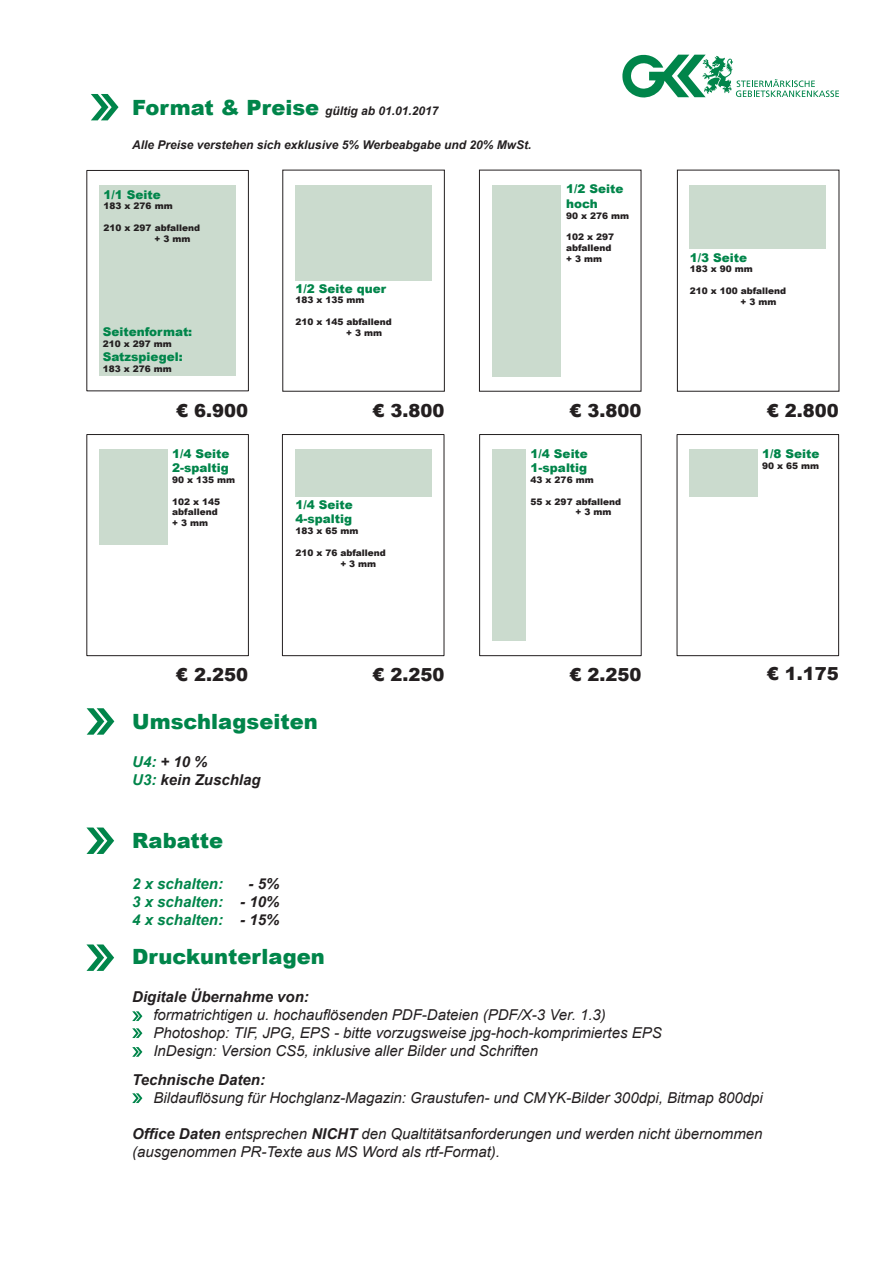
<style>
.page{position:relative;width:893px;height:1263px;background:#fff}
.page>*{position:absolute;margin:0;border:0;box-sizing:border-box;transform-origin:0 0}
.t1{font:900 21px "Arial";color:#00854a}
.t2{font:900 18px "Arial";color:#231f20}
.t3{font:italic 15px "Arial";color:#231f20}
.t4{font:italic 700 15px "Arial";color:#231f20}
.t5{font:italic 700 15px "Arial";color:#00854a}
.t6{font:900 12px "Arial";color:#00854a}
.t7{font:italic 700 12px "Arial";color:#231f20}
.t8{font:900 9px "Arial";color:#231f20}
.s1{font-weight:900;font-style:normal;font-size:21px;color:#00854a}
.s2{color:#00854a}
.s3{color:#231f20}
.s4{font-weight:700}
</style>
<div class="page">
<div style="left:86px;top:170px;width:163px;height:221px;border:1px solid #231f20"></div>
<div style="left:99px;top:185px;width:136px;height:191px;background:#cbdbce"></div>
<div style="left:282px;top:170px;width:163px;height:222px;border:1px solid #231f20"></div>
<div style="left:296px;top:185px;width:136px;height:96px;background:#cbdbce"></div>
<div style="left:479px;top:170px;width:162px;height:222px;border:1px solid #231f20"></div>
<div style="left:492px;top:185px;width:68px;height:191px;background:#cbdbce"></div>
<div style="left:677px;top:170px;width:162px;height:222px;border:1px solid #231f20"></div>
<div style="left:689px;top:185px;width:137px;height:64px;background:#cbdbce"></div>
<div style="left:86px;top:434px;width:163px;height:222px;border:1px solid #231f20"></div>
<div style="left:99px;top:449px;width:68px;height:96px;background:#cbdbce"></div>
<div style="left:282px;top:434px;width:162px;height:222px;border:1px solid #231f20"></div>
<div style="left:295px;top:449px;width:136px;height:47px;background:#cbdbce"></div>
<div style="left:479px;top:434px;width:163px;height:222px;border:1px solid #231f20"></div>
<div style="left:492px;top:449px;width:34px;height:191px;background:#cbdbce"></div>
<div style="left:677px;top:434px;width:162px;height:222px;border:1px solid #231f20"></div>
<div style="left:690px;top:449px;width:68px;height:48px;background:#cbdbce"></div>
<svg style="left:132px;top:1093px;width:10px;height:10px"></svg>
<svg style="left:132px;top:1028px;width:10px;height:10px"></svg>
<svg style="left:132px;top:1047px;width:10px;height:10px"></svg>
<svg style="left:132px;top:1011px;width:10px;height:10px"></svg>
<svg style="left:91px;top:94px;width:28px;height:26px"></svg>
<svg style="left:87px;top:708px;width:27px;height:27px"></svg>
<svg style="left:86px;top:827px;width:28px;height:27px"></svg>
<svg style="left:86px;top:944px;width:28px;height:27px"></svg>
<svg style="left:622px;top:55px;width:217px;height:42px"></svg>
<p class="t7" style="left:132px;top:103px;width:308px"><span class="s1">Format &amp; Preise</span> gültig ab 01.01.2017</p>
<p class="t7" style="left:132px;top:137px;width:401px">Alle Preise verstehen sich exklusive 5% Werbeabgabe und 20% MwSt.</p>
<p class="t6" style="left:104px;top:186px;width:59px">1/1 Seite</p>
<p class="t8" style="left:104px;top:200px;width:71px">183 x 276 mm</p>
<p class="t8" style="left:104px;top:221px;width:98px">210 x 297 abfallend</p>
<p class="t8" style="left:155px;top:232px;width:37px">+ 3 mm</p>
<p class="t6" style="left:103px;top:323px;width:91px">Seitenformat:</p>
<p class="t8" style="left:103px;top:337px;width:71px">210 x 297 mm</p>
<p class="t6" style="left:103px;top:348px;width:82px">Satzspiegel:</p>
<p class="t8" style="left:103px;top:362px;width:71px">183 x 276 mm</p>
<p class="t6" style="left:295px;top:279px;width:92px">1/2 Seite quer</p>
<p class="t8" style="left:295px;top:294px;width:71px">183 x 135 mm</p>
<p class="t8" style="left:295px;top:315px;width:98px">210 x 145 abfallend</p>
<p class="t8" style="left:346px;top:326px;width:37px">+ 3 mm</p>
<p class="t6" style="left:566px;top:180px;width:59px">1/2 Seite</p>
<p class="t6" style="left:566px;top:195px;width:33px">hoch</p>
<p class="t8" style="left:566px;top:209px;width:65px">90 x 276 mm</p>
<p class="t8" style="left:566px;top:230px;width:50px">102 x 297</p>
<p class="t8" style="left:566px;top:241px;width:47px">abfallend</p>
<p class="t8" style="left:566px;top:252px;width:37px">+ 3 mm</p>
<p class="t6" style="left:690px;top:248px;width:59px">1/3 Seite</p>
<p class="t8" style="left:690px;top:263px;width:65px">183 x 90 mm</p>
<p class="t8" style="left:690px;top:284px;width:98px">210 x 100 abfallend</p>
<p class="t8" style="left:741px;top:295px;width:37px">+ 3 mm</p>
<p class="t2" style="left:176px;top:398px;width:74px">€ 6.900</p>
<p class="t2" style="left:372px;top:397px;width:74px">€ 3.800</p>
<p class="t2" style="left:569px;top:397px;width:74px">€ 3.800</p>
<p class="t6" style="left:172px;top:445px;width:59px">1/4 Seite</p>
<p class="t6" style="left:172px;top:459px;width:58px">2-spaltig</p>
<p class="t8" style="left:172px;top:473px;width:65px">90 x 135 mm</p>
<p class="t8" style="left:172px;top:495px;width:50px">102 x 145</p>
<p class="t8" style="left:172px;top:506px;width:47px">abfallend</p>
<p class="t8" style="left:172px;top:516px;width:37px">+ 3 mm</p>
<p class="t6" style="left:295px;top:496px;width:59px">1/4 Seite</p>
<p class="t6" style="left:295px;top:510px;width:58px">4-spaltig</p>
<p class="t8" style="left:295px;top:524px;width:65px">183 x 65 mm</p>
<p class="t8" style="left:295px;top:546px;width:92px">210 x 76 abfallend</p>
<p class="t8" style="left:340px;top:557px;width:37px">+ 3 mm</p>
<p class="t6" style="left:531px;top:445px;width:59px">1/4 Seite</p>
<p class="t6" style="left:531px;top:459px;width:58px">1-spaltig</p>
<p class="t8" style="left:531px;top:473px;width:65px">43 x 276 mm</p>
<p class="t8" style="left:531px;top:495px;width:92px">55 x 297 abfallend</p>
<p class="t8" style="left:576px;top:506px;width:37px">+ 3 mm</p>
<p class="t2" style="left:176px;top:661px;width:74px">€ 2.250</p>
<p class="t2" style="left:372px;top:661px;width:74px">€ 2.250</p>
<p class="t2" style="left:569px;top:661px;width:74px">€ 2.250</p>
<p class="t1" style="left:132px;top:706px;width:187px">Umschlagseiten</p>
<p class="t4" style="left:132px;top:752px;width:77px"><span class="s2">U4:</span> + 10 %</p>
<p class="t4" style="left:132px;top:770px;width:130px"><span class="s2">U3:</span> kein Zuschlag</p>
<p class="t2" style="left:767px;top:397px;width:74px">€ 2.800</p>
<p class="t6" style="left:762px;top:445px;width:59px">1/8 Seite</p>
<p class="t8" style="left:762px;top:459px;width:59px">90 x 65 mm</p>
<p class="t2" style="left:767px;top:661px;width:74px">€ 1.175</p>
<p class="t1" style="left:132px;top:826px;width:92px">Rabatte</p>
<p class="t5" style="left:132px;top:874px;width:92px">2 x schalten:</p>
<p class="t4" style="left:248px;top:874px;width:32px">- 5%</p>
<p class="t5" style="left:132px;top:892px;width:149px">3 x schalten: <span class="s3">- 10%</span></p>
<p class="t5" style="left:132px;top:910px;width:149px">4 x schalten: <span class="s3">- 15%</span></p>
<p class="t1" style="left:132px;top:941px;width:194px">Druckunterlagen</p>
<p class="t4" style="left:132px;top:987px;width:178px">Digitale Übernahme von:</p>
<p class="t3" style="left:153px;top:1005px;width:454px">formatrichtigen u. hochauflösenden PDF-Dateien (PDF/X-3 Ver. 1.3)</p>
<p class="t3" style="left:153px;top:1023px;width:510px">Photoshop: TIF, JPG, EPS - bitte vorzugsweise jpg-hoch-komprimiertes EPS</p>
<p class="t3" style="left:153px;top:1041px;width:386px">InDesign: Version CS5, inklusive aller Bilder und Schriften</p>
<p class="t4" style="left:132px;top:1070px;width:134px">Technische Daten:</p>
<p class="t3" style="left:153px;top:1088px;width:611px">Bildauflösung für Hochglanz-Magazin: Graustufen- und CMYK-Bilder 300dpi, Bitmap 800dpi</p>
<p class="t3" style="left:132px;top:1124px;width:632px"><span class="s4">Office Daten</span> entsprechen <span class="s4">NICHT</span> den Qualtitätsanforderungen und werden nicht übernommen</p>
<p class="t3" style="left:132px;top:1142px;width:369px">(ausgenommen PR-Texte aus MS Word als rtf-Format).</p>
</div>
